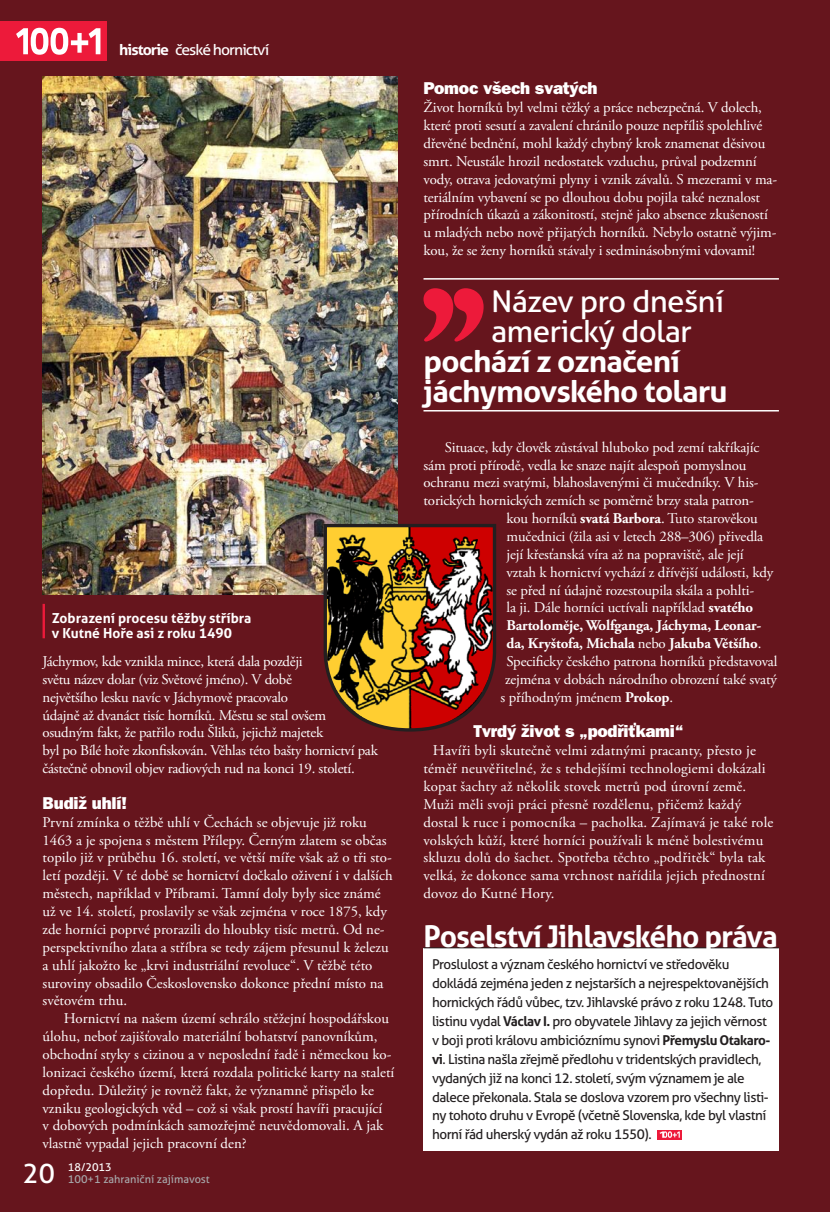
<style>
.page{position:relative;width:830px;height:1212px;background:#fff}
.page>*{position:absolute;margin:0;border:0;box-sizing:border-box;transform-origin:0 0}
.t1{font:700 30px/30px "Aller";letter-spacing:-.03em;color:#fff;scale:1.05 1}
.t2{font:30px/30px "Aller";letter-spacing:-.025em;color:#fff;scale:1.05 1}
.t3{font:700 30px "Aller";letter-spacing:-.03em;color:#fff}
.t4{font:27px "Aller";color:#fff}
.t5{font:17.25px "ITC Franklin Gothic Std Hvy";letter-spacing:-.015em;color:#fff}
.t6{font:15px "Aller";letter-spacing:-.06em;color:#fff;scale:1.05 1}
.t7{font:14.85px/17.9px "Adobe Garamond Pro";letter-spacing:-.01em;color:#fff}
.t8{font:14.85px/17.9px "Adobe Garamond Pro";letter-spacing:.01em;color:#fff}
.t9{font:700 14.85px "Adobe Garamond Pro";letter-spacing:-.01em;color:#fff}
.t10{font:700 13.8px/15.8px "Aller";color:#fff}
.t11{font:13.5px/18.9px "Aller";letter-spacing:-.035em;color:#231f20}
.t12{font:10.95px "Aller";color:#a7a9ac}
.t13{font:10.95px "Aller";color:#fff}
.s1{font-weight:700}
.s2{font-weight:400}
</style>
<div class="page">
<div style="left:0;top:0;width:829px;height:1212px;background:#66151d"></div>
<img style="left:43px;top:77px;width:355px;height:517px">
<hr style="left:423px;top:278px;width:355px;height:2px;background:#fff">
<hr style="left:423px;top:410px;width:355px;height:1px;background:#fff">
<svg style="left:423px;top:288px;width:60px;height:53px"></svg>
<div style="left:423px;top:948px;width:355px;height:203px;background:#fff"></div>
<svg style="left:657px;top:1130px;width:24px;height:9px"></svg>
<svg style="left:659px;top:1131px;width:20px;height:7px"></svg>
<hr style="left:423px;top:947px;width:355px;height:1px;background:#231f20">
<hr style="left:43px;top:604px;width:2px;height:34px;background:#ed1a3a">
<svg style="left:320px;top:522px;width:177px;height:210px;background:#8c532e"></svg>
<div style="left:0;top:21px;width:106px;height:40px;background:#ed1a3a"></div>
<svg style="left:16px;top:28px;width:84px;height:27px"></svg>
<p class="t6" style="left:119px;top:40px;width:144px"><span class="s1">historie</span> české hornictví</p>
<p class="t10" style="left:52px;top:610px;width:201px">Zobrazení procesu těžby stříbra v Kutné Hoře asi z roku 1490</p>
<p class="t7" style="left:43px;top:653px;width:336px">Jáchymov, kde vznikla mince, která dala později<br>světu název dolar (viz Světové jméno). V době<br>největšího lesku navíc v Jáchymově pracovalo<br>údajně až dvanáct tisíc horníků. Městu se stal ovšem osudným fakt, že patřilo rodu Šliků, jejichž majetek<br>byl po Bílé hoře zkonfiskován. Věhlas této bašty hornictví pak částečně obnovil objev radiových rud na konci 19. století.</p>
<p class="t5" style="left:43px;top:792px;width:86px">Budiž uhlí!</p>
<p class="t7" style="left:43px;top:813px;width:351px">První zmínka o těžbě uhlí v Čechách se objevuje již roku 1463 a je spojena s městem Přílepy. Černým zlatem se občas topilo již v průběhu 16. století, ve větší míře však až o tři sto&shy;letí později. V té době se hornictví dočkalo oživení i v dalších městech, například v Příbrami. Tamní doly byly sice známé už ve 14. století, proslavily se však zejména v roce 1875, kdy zde horníci poprvé prorazili do hloubky tisíc metrů. Od ne&shy;perspektivního zlata a stříbra se tedy zájem přesunul k železu a uhlí jakožto ke „krvi industriální revoluce“. V těžbě této suroviny obsadilo Československo dokonce přední místo na světovém trhu.</p>
<p class="t7" style="left:43px;top:1010px;width:353px;text-indent:21px">Hornictví na našem území sehrálo stěžejní hospodářskou úlohu, neboť zajišťovalo materiální bohatství panovníkům, obchodní styky s cizinou a v neposlední řadě i německou ko&shy;lonizaci českého území, která rozdala politické karty na staletí dopředu. Důležitý je rovněž fakt, že významně přispělo ke vzniku geologických věd – což si však prostí havíři pracující<br>v dobových podmínkách samozřejmě neuvědomovali. A jak vlastně vypadal jejich pracovní den?</p>
<p class="t13" style="left:68px;top:1161px;width:45px">18/2013</p>
<h2 class="t4" style="left:23px;top:1157px;width:34px">20</h2>
<p class="t12" style="left:68px;top:1173px;width:143px">100+1 zahraniční zajímavost</p>
<p class="t5" style="left:423px;top:78px;width:175px">Pomoc všech svatých</p>
<p class="t7" style="left:423px;top:99px;width:355px">Život horníků byl velmi těžký a práce nebezpečná. V dolech, které proti sesutí a zavalení chránilo pouze nepříliš spolehlivé dřevěné bednění, mohl každý chybný krok znamenat děsivou smrt. Neustále hrozil nedostatek vzduchu, průval podzemní vody, otrava jedovatými plyny i vznik závalů. S mezerami v ma&shy;teriálním vybavení se po dlouhou dobu pojila také neznalost přírodních úkazů a zákonitostí, stejně jako absence zkušeností u mladých nebo nově přijatých horníků. Nebylo ostatně výjim&shy;kou, že se ženy horníků stávaly i sedminásobnými vdovami!</p>
<h1 class="t2" style="left:491px;top:286px;width:223px">Název pro dnešní americký dolar</h1>
<h1 class="t1" style="left:423px;top:346px;width:291px">pochází z označení jáchymovského tolaru</h1>
<p class="t7" style="left:444px;top:438px;width:316px">Situace, kdy člověk zůstával hluboko pod zemí takříkajíc</p>
<p class="t7" style="left:423px;top:456px;width:324px">sám proti přírodě, vedla ke snaze najít alespoň pomyslnou</p>
<p class="t7" style="left:423px;top:474px;width:336px">ochranu mezi svatými, blahoslavenými či mučedníky. V his-</p>
<p class="t7" style="left:423px;top:492px;width:331px">torických hornických zemích se poměrně brzy stala patron-</p>
<p class="t7" style="left:506px;top:510px;width:253px">kou horníků <span class="s1">svatá Barbora</span>. Tuto starověkou</p>
<p class="t7" style="left:506px;top:528px;width:258px">mučednici (žila asi v letech 288–306) přivedla</p>
<p class="t7" style="left:506px;top:546px;width:238px">její křesťanská víra až na popraviště, ale její</p>
<p class="t7" style="left:506px;top:564px;width:268px">vztah k hornictví vychází z dřívější události, kdy</p>
<p class="t7" style="left:506px;top:581px;width:249px">se před ní údajně rozestoupila skála a pohlti-</p>
<p class="t7" style="left:506px;top:599px;width:248px">la ji. Dále horníci uctívali například <span class="s1">svatého</span></p>
<p class="t9" style="left:506px;top:617px;width:256px">Bartoloměje, Wolfganga, Jáchyma, Leonar-</p>
<p class="t9" style="left:506px;top:635px;width:256px">da, Kryštofa, Michala <span class="s2">nebo</span> Jakuba Většího<span class="s2">.</span></p>
<p class="t7" style="left:506px;top:653px;width:272px">Specificky českého patrona horníků představoval</p>
<p class="t7" style="left:505px;top:671px;width:273px">zejména v dobách národního obrození také svatý</p>
<p class="t7" style="left:500px;top:689px;width:174px">s příhodným jménem <span class="s1">Prokop</span>.</p>
<p class="t5" style="left:473px;top:721px;width:211px">Tvrdý život s „podřiťkami“</p>
<p class="t8" style="left:423px;top:742px;width:351px;text-indent:9px">Havíři byli skutečně velmi zdatnými pracanty, přesto je téměř neuvěřitelné, že s tehdejšími technologiemi dokázali kopat šachty až několik stovek metrů pod úrovní země.<br>Muži měli svoji práci přesně rozdělenu, přičemž každý dostal k ruce i pomocníka – pacholka. Zajímavá je také role volských kůží, které horníci používali k méně bolestivému skluzu dolů do šachet. Spotřeba těchto „podřitěk“ byla tak velká, že dokonce sama vrchnost nařídila jejich přednostní dovoz do Kutné Hory.</p>
<h1 class="t3" style="left:423px;top:917px;width:355px">Poselství Jihlavského práva</h1>
<p class="t11" style="left:432px;top:955px;width:342px">Proslulost a význam českého hornictví ve středověku dokládá zejména jeden z nejstarších a nejrespektovanějších hornických řádů vůbec, tzv. Jihlavské právo z roku 1248. Tuto listinu vydal <span class="s1">Václav I.</span> pro obyvatele Jihlavy za jejich věrnost v boji proti královu ambicióznímu synovi <span class="s1">Přemyslu Otakaro&shy;vi</span>. Listina našla zřejmě předlohu v tridentských pravidlech, vydaných již na konci 12. století, svým významem je ale dalece překonala. Stala se doslova vzorem pro všechny listi&shy;ny tohoto druhu v Evropě (včetně Slovenska, kde byl vlastní horní řád uherský vydán až roku 1550).</p>
</div>
